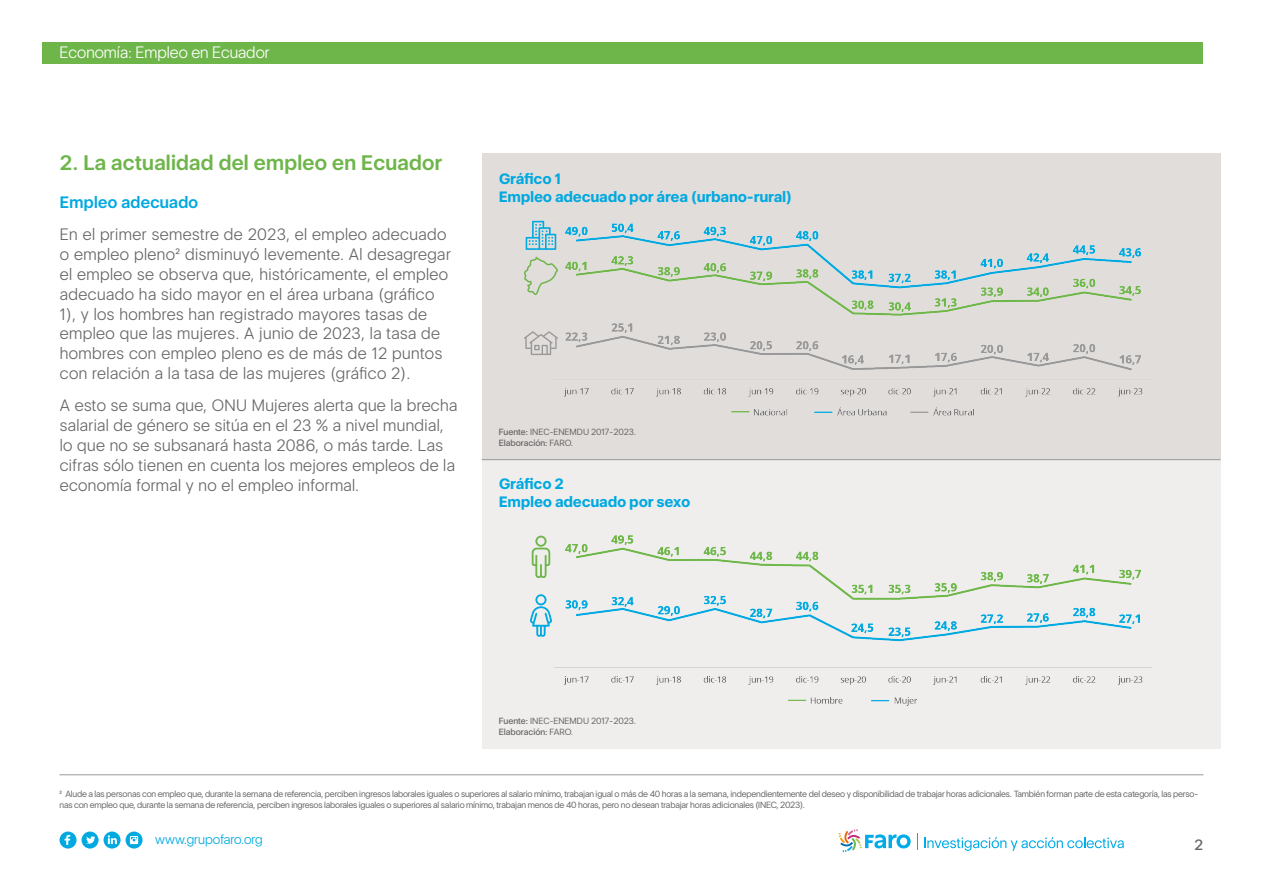
<style>
.page{position:relative;width:1263px;height:893px;background:#fff}
.page>*{position:absolute;margin:0;border:0;box-sizing:border-box;transform-origin:0 0}
.t1{font:600 21px "Eloquia Text";letter-spacing:-.02em;color:#6eb54a}
.t2{font:300 16.5px/19.8px "Eloquia Text";letter-spacing:-.015em;color:#666}
.t3{font:300 16.5px "Eloquia Display";color:#fff}
.t4{font:600 16.5px "Eloquia Text";letter-spacing:-.02em;color:#00a9e0}
.t5{font:700 15px/18px "Eloquia Text";letter-spacing:-.02em;color:#00a9e0}
.t6{font:500 15px "Eloquia Text";color:#666}
.t7{font:300 13.5px "Eloquia Display";color:#00a9e0}
.t8{font:9px/10.8px "Eloquia Display";letter-spacing:-.02em;color:#666}
.t9{font:9px/10.8px "Eloquia Display";color:#666}
.s1{font-weight:500}
</style>
<div class="page">
<div style="left:43px;top:43px;width:1160px;height:21px;background:#6eb54a"></div>
<svg style="left:917px;top:833px;width:1px;height:16px"></svg>
<svg style="left:924px;top:837px;width:200px;height:14px"></svg>
<svg style="left:839px;top:829px;width:72px;height:23px"></svg>
<svg style="left:60px;top:831px;width:83px;height:17px"></svg>
<div style="left:482px;top:153px;width:738px;height:307px;background:#e1dddb"></div>
<div style="left:482px;top:460px;width:738px;height:289px;background:#f0eeed"></div>
<hr style="left:60px;top:774px;width:1143px;height:1px;background:#999">
<hr style="left:482px;top:459px;width:738px;height:1px;background:#999">
<img style="left:556px;top:224px;width:587px;height:191px">
<img style="left:550px;top:535px;width:602px;height:170px">
<svg style="left:524px;top:257px;width:34px;height:38px"></svg>
<svg style="left:526px;top:221px;width:30px;height:29px"></svg>
<svg style="left:524px;top:331px;width:34px;height:24px"></svg>
<svg style="left:532px;top:536px;width:18px;height:43px"></svg>
<svg style="left:530px;top:594px;width:22px;height:43px"></svg>
<p class="t3" style="left:60px;top:43px;width:212px">Economía: Empleo en Ecuador</p>
<p class="t1" style="left:60px;top:150px;width:384px">2. La actualidad del empleo en Ecuador</p>
<p class="t4" style="left:60px;top:192px;width:140px">Empleo adecuado</p>
<p class="t2" style="left:60px;top:225px;width:393px">En el primer semestre de 2023, el empleo adecuado o empleo pleno2 disminuyó levemente. Al desagregar el empleo se observa que, históricamente, el empleo adecuado ha sido mayor en el área urbana (gráfico 1), y los hombres han registrado mayores tasas de empleo que las mujeres. A junio de 2023, la tasa de hombres con empleo pleno es de más de 12 puntos con relación a la tasa de las mujeres (gráfico 2).</p>
<p class="t2" style="left:60px;top:396px;width:400px">A esto se suma que, ONU Mujeres alerta que la brecha salarial de género se sitúa en el 23 % a nivel mundial, lo que no se subsanará hasta 2086, o más tarde. Las cifras sólo tienen en cuenta los mejores empleos de la economía formal y no el empleo informal.</p>
<p class="t5" style="left:499px;top:170px;width:295px">Gráfico 1<br>Empleo adecuado por área (urbano-rural)</p>
<p class="t9" style="left:499px;top:426px;width:139px"><span class="s1">Fuente:</span> INEC-ENEMDU 2017-2023.<br><span class="s1">Elaboración:</span> FARO.</p>
<p class="t5" style="left:499px;top:475px;width:193px">Gráfico 2<br>Empleo adecuado por sexo</p>
<p class="t9" style="left:499px;top:716px;width:139px"><span class="s1">Fuente:</span> INEC-ENEMDU 2017-2023.<br><span class="s1">Elaboración:</span> FARO.</p>
<p class="t8" style="left:60px;top:788px;width:1140px">2 Alude a las personas con empleo que, durante la semana de referencia, perciben ingresos laborales iguales o superiores al salario mínimo, trabajan igual o más de 40 horas a la semana, independientemente del deseo y disponibilidad de trabajar horas adicionales. También forman parte de esta categoría, las perso&shy;nas con empleo que, durante la semana de referencia, perciben ingresos laborales iguales o superiores al salario mínimo, trabajan menos de 40 horas, pero no desean trabajar horas adicionales (INEC, 2023).</p>
<p class="t7" style="left:155px;top:832px;width:109px">www.grupofaro.org</p>
<p class="t6" style="left:1194px;top:836px;width:11px">2</p>
</div>
